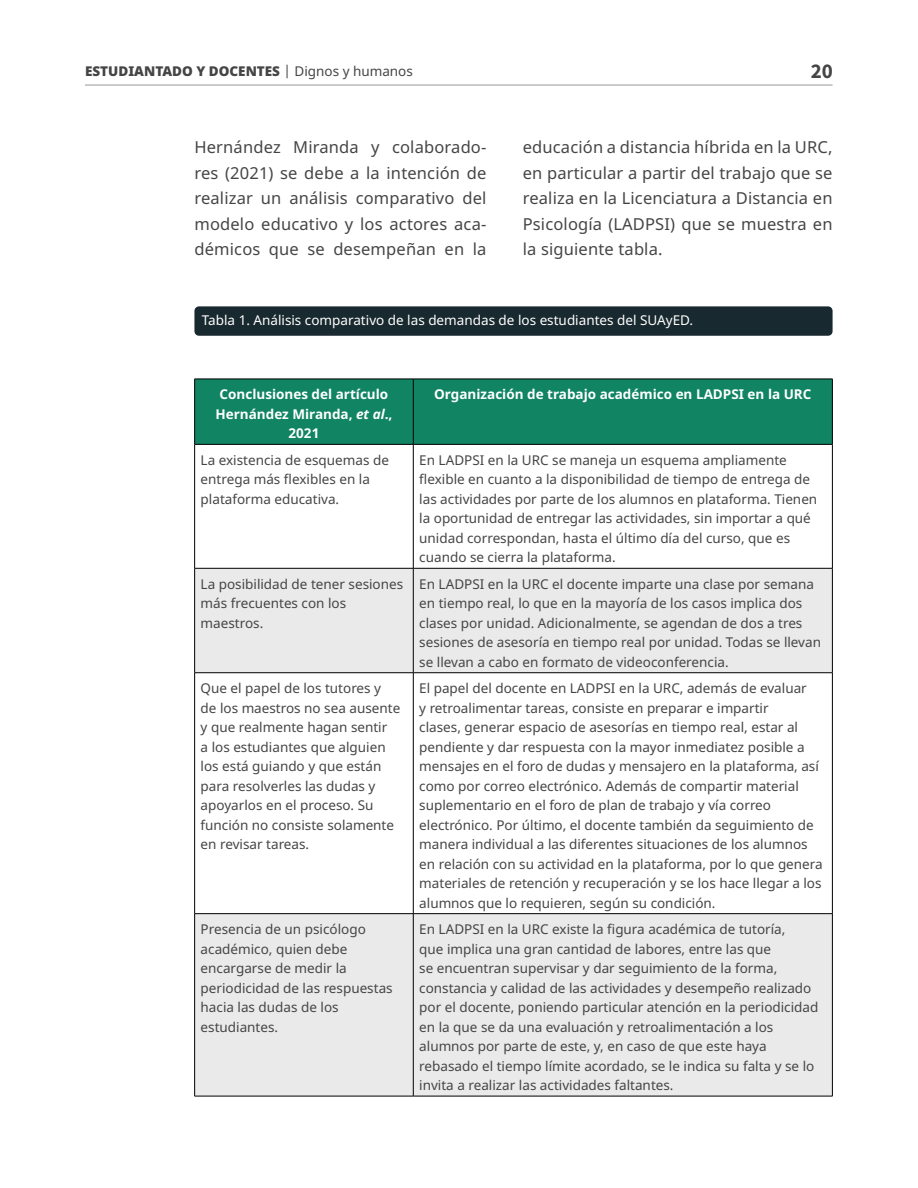
<style>
.page{position:relative;width:918px;height:1188px;background:#fff}
.page>*{position:absolute;margin:0;border:0;box-sizing:border-box;transform-origin:0 0}
.t1{font:700 21px "Source Sans Pro";color:#454545}
.t2{font:16.5px/25.5px "Noto Sans";letter-spacing:.01em;color:#454545;text-align:justify}
.t3{font:13.5px/19.5px "Noto Sans";color:#454545}
.t4{font:700 13.5px/19.5px "Noto Sans";color:#fff;text-align:center}
.t5{font:13.5px "Noto Sans";color:#fff}
.t6{font:900 13.5px "Noto Sans";color:#454545}
.s1{font-weight:400}
.s2{font-style:italic}
</style>
<div class="page">
<hr style="left:85px;top:85px;width:748px;height:1px;background:#98989a">
<div style="left:194px;top:306px;width:639px;height:30px;background:#18292f;border-radius:4px"></div>
<div style="left:195px;top:380px;width:637px;height:64px;background:#108463"></div>
<svg style="left:195px;top:569px;width:637px;height:527px;fill:#eaeaeb"></svg>
<hr style="left:194px;top:379px;width:219px;height:1px;background:#000">
<hr style="left:194px;top:379px;width:1px;height:65px;background:#000">
<hr style="left:413px;top:379px;width:420px;height:1px;background:#000">
<hr style="left:413px;top:379px;width:1px;height:65px;background:#000">
<hr style="left:832px;top:379px;width:1px;height:65px;background:#000">
<hr style="left:194px;top:444px;width:219px;height:1px;background:#000">
<hr style="left:194px;top:445px;width:1px;height:123px;background:#000">
<hr style="left:413px;top:444px;width:420px;height:1px;background:#000">
<hr style="left:413px;top:445px;width:1px;height:123px;background:#000">
<hr style="left:832px;top:445px;width:1px;height:123px;background:#000">
<hr style="left:194px;top:568px;width:219px;height:1px;background:#000">
<hr style="left:194px;top:568px;width:1px;height:105px;background:#000">
<hr style="left:413px;top:568px;width:420px;height:1px;background:#000">
<hr style="left:413px;top:568px;width:1px;height:105px;background:#000">
<hr style="left:832px;top:568px;width:1px;height:105px;background:#000">
<hr style="left:194px;top:672px;width:219px;height:1px;background:#000">
<hr style="left:194px;top:673px;width:1px;height:240px;background:#000">
<hr style="left:413px;top:672px;width:420px;height:1px;background:#000">
<hr style="left:413px;top:673px;width:1px;height:240px;background:#000">
<hr style="left:832px;top:673px;width:1px;height:240px;background:#000">
<hr style="left:194px;top:913px;width:219px;height:1px;background:#000">
<hr style="left:194px;top:914px;width:1px;height:182px;background:#000">
<hr style="left:413px;top:913px;width:420px;height:1px;background:#000">
<hr style="left:413px;top:914px;width:1px;height:182px;background:#000">
<hr style="left:832px;top:914px;width:1px;height:182px;background:#000">
<hr style="left:194px;top:1096px;width:219px;height:1px;background:#000">
<hr style="left:413px;top:1096px;width:420px;height:1px;background:#000">
<p class="t6" style="left:85px;top:64px;width:329px">ESTUDIANTADO Y DOCENTES <span class="s1">| Dignos y humanos</span></p>
<h1 class="t1" style="left:811px;top:57px;width:24px">20</h1>
<p class="t2" style="left:194px;top:135px;width:293px">Hernández Miranda y colaborado&shy;res (2021) se debe a la intención de realizar un análisis comparativo del modelo educativo y los actores aca&shy;démicos que se desempeñan en la</p>
<p class="t2" style="left:523px;top:135px;width:311px">educación a distancia híbrida en la URC, en particular a partir del trabajo que se realiza en la Licenciatura a Distancia en Psicología (LADPSI) que se muestra en la siguiente tabla.</p>
<p class="t5" style="left:202px;top:312px;width:493px">Tabla 1. Análisis comparativo de las demandas de los estudiantes del SUAyED.</p>
<p class="t4" style="left:216px;top:385px;width:178px">Conclusiones del artículo<br>Hernández Miranda, <span class="s2">et al</span>.,<br>2021</p>
<p class="t4" style="left:434px;top:385px;width:379px">Organización de trabajo académico en LADPSI en la URC</p>
<p class="t3" style="left:201px;top:450px;width:190px">La existencia de esquemas de entrega más flexibles en la plataforma educativa.</p>
<p class="t3" style="left:419px;top:450px;width:400px">En LADPSI en la URC se maneja un esquema ampliamente flexible en cuanto a la disponibilidad de tiempo de entrega de las actividades por parte de los alumnos en plataforma. Tienen la oportunidad de entregar las actividades, sin importar a qué unidad correspondan, hasta el último día del curso, que es cuando se cierra la plataforma.</p>
<p class="t3" style="left:201px;top:574px;width:204px">La posibilidad de tener sesiones más frecuentes con los maestros.</p>
<p class="t3" style="left:419px;top:574px;width:403px">En LADPSI en la URC el docente imparte una clase por semana en tiempo real, lo que en la mayoría de los casos implica dos clases por unidad. Adicionalmente, se agendan de dos a tres sesiones de asesoría en tiempo real por unidad. Todas se llevan se llevan a cabo en formato de videoconferencia.</p>
<p class="t3" style="left:201px;top:679px;width:201px">Que el papel de los tutores y de los maestros no sea ausente y que realmente hagan sentir<br>a los estudiantes que alguien los está guiando y que están para resolverles las dudas y apoyarlos en el proceso. Su función no consiste solamente en revisar tareas.</p>
<p class="t3" style="left:419px;top:679px;width:405px">El papel del docente en LADPSI en la URC, además de evaluar<br>y retroalimentar tareas, consiste en preparar e impartir<br>clases, generar espacio de asesorías en tiempo real, estar al pendiente y dar respuesta con la mayor inmediatez posible a mensajes en el foro de dudas y mensajero en la plataforma, así como por correo electrónico. Además de compartir material suplementario en el foro de plan de trabajo y vía correo electrónico. Por último, el docente también da seguimiento de manera individual a las diferentes situaciones de los alumnos en relación con su actividad en la plataforma, por lo que genera materiales de retención y recuperación y se los hace llegar a los alumnos que lo requieren, según su condición.</p>
<p class="t3" style="left:201px;top:920px;width:194px">Presencia de un psicólogo académico, quien debe encargarse de medir la periodicidad de las respuestas hacia las dudas de los estudiantes.</p>
<p class="t3" style="left:419px;top:920px;width:401px">En LADPSI en la URC existe la figura académica de tutoría,<br>que implica una gran cantidad de labores, entre las que<br>se encuentran supervisar y dar seguimiento de la forma, constancia y calidad de las actividades y desempeño realizado por el docente, poniendo particular atención en la periodicidad en la que se da una evaluación y retroalimentación a los alumnos por parte de este, y, en caso de que este haya rebasado el tiempo límite acordado, se le indica su falta y se lo invita a realizar las actividades faltantes.</p>
</div>
